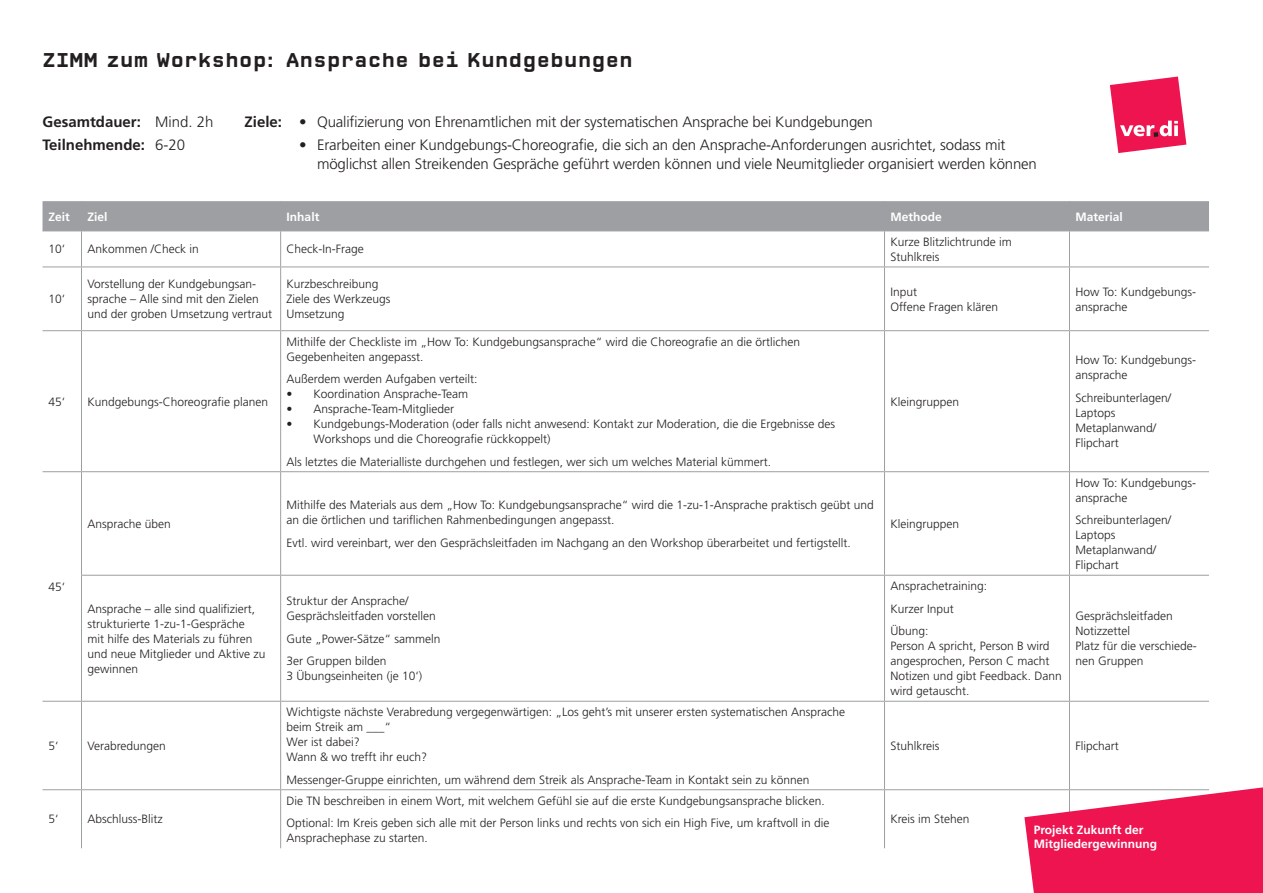
<style>
.page{position:relative;width:1263px;height:893px;background:#fff}
.page>*{position:absolute;margin:0;border:0;box-sizing:border-box;transform-origin:0 0}
.t1{font:700 20.4px "CP Mono v 07";letter-spacing:.025em;color:#231f20}
.t2{font:300 15px/19.5px "Frutiger LT Pro";letter-spacing:-.01em;color:#231f20}
.t3{font:700 15px/22.5px "Frutiger LT Pro";color:#231f20}
.t4{font:300 12px/15px "Frutiger LT Pro";color:#231f20}
.t5{font:700 12px/14.2px "Frutiger LT Pro";color:#fff}
.s1{font-weight:300}
.s2{font-weight:700}
</style>
<div class="page">
<div style="left:43px;top:201px;width:1166px;height:30px;background:#9d9fa2"></div>
<hr style="left:81px;top:201px;width:1px;height:30px;background:#9d9fa2">
<hr style="left:280px;top:201px;width:1px;height:30px;background:#9d9fa2">
<hr style="left:884px;top:201px;width:1px;height:30px;background:#9d9fa2">
<hr style="left:1069px;top:201px;width:1px;height:30px;background:#9d9fa2">
<hr style="left:43px;top:231px;width:38px;height:1px;background:#9d9fa2">
<hr style="left:81px;top:231px;width:200px;height:1px;background:#9d9fa2">
<hr style="left:81px;top:231px;width:1px;height:36px;background:#9d9fa2">
<hr style="left:281px;top:231px;width:603px;height:1px;background:#9d9fa2">
<hr style="left:280px;top:231px;width:1px;height:36px;background:#9d9fa2">
<hr style="left:884px;top:231px;width:185px;height:1px;background:#9d9fa2">
<hr style="left:884px;top:231px;width:1px;height:36px;background:#9d9fa2">
<hr style="left:1069px;top:231px;width:140px;height:1px;background:#9d9fa2">
<hr style="left:1069px;top:231px;width:1px;height:36px;background:#9d9fa2">
<hr style="left:43px;top:267px;width:38px;height:1px;background:#9d9fa2">
<hr style="left:81px;top:267px;width:200px;height:1px;background:#9d9fa2">
<hr style="left:81px;top:267px;width:1px;height:63px;background:#9d9fa2">
<hr style="left:281px;top:267px;width:603px;height:1px;background:#9d9fa2">
<hr style="left:280px;top:267px;width:1px;height:63px;background:#9d9fa2">
<hr style="left:884px;top:267px;width:185px;height:1px;background:#9d9fa2">
<hr style="left:884px;top:267px;width:1px;height:63px;background:#9d9fa2">
<hr style="left:1069px;top:267px;width:140px;height:1px;background:#9d9fa2">
<hr style="left:1069px;top:267px;width:1px;height:63px;background:#9d9fa2">
<hr style="left:43px;top:330px;width:38px;height:1px;background:#9d9fa2">
<hr style="left:81px;top:330px;width:200px;height:1px;background:#9d9fa2">
<hr style="left:81px;top:331px;width:1px;height:140px;background:#9d9fa2">
<hr style="left:281px;top:330px;width:603px;height:1px;background:#9d9fa2">
<hr style="left:280px;top:331px;width:1px;height:140px;background:#9d9fa2">
<hr style="left:884px;top:330px;width:185px;height:1px;background:#9d9fa2">
<hr style="left:884px;top:331px;width:1px;height:140px;background:#9d9fa2">
<hr style="left:1069px;top:330px;width:140px;height:1px;background:#9d9fa2">
<hr style="left:1069px;top:331px;width:1px;height:140px;background:#9d9fa2">
<hr style="left:43px;top:471px;width:38px;height:1px;background:#9d9fa2">
<hr style="left:81px;top:471px;width:200px;height:1px;background:#9d9fa2">
<hr style="left:81px;top:472px;width:1px;height:103px;background:#9d9fa2">
<hr style="left:281px;top:471px;width:603px;height:1px;background:#9d9fa2">
<hr style="left:280px;top:472px;width:1px;height:103px;background:#9d9fa2">
<hr style="left:884px;top:471px;width:185px;height:1px;background:#9d9fa2">
<hr style="left:884px;top:472px;width:1px;height:103px;background:#9d9fa2">
<hr style="left:1069px;top:471px;width:140px;height:1px;background:#9d9fa2">
<hr style="left:1069px;top:472px;width:1px;height:103px;background:#9d9fa2">
<hr style="left:81px;top:575px;width:200px;height:1px;background:#9d9fa2">
<hr style="left:81px;top:576px;width:1px;height:125px;background:#9d9fa2">
<hr style="left:281px;top:575px;width:603px;height:1px;background:#9d9fa2">
<hr style="left:280px;top:576px;width:1px;height:125px;background:#9d9fa2">
<hr style="left:884px;top:575px;width:185px;height:1px;background:#9d9fa2">
<hr style="left:884px;top:576px;width:1px;height:125px;background:#9d9fa2">
<hr style="left:1069px;top:575px;width:140px;height:1px;background:#9d9fa2">
<hr style="left:1069px;top:576px;width:1px;height:125px;background:#9d9fa2">
<hr style="left:43px;top:701px;width:38px;height:1px;background:#9d9fa2">
<hr style="left:81px;top:701px;width:200px;height:1px;background:#9d9fa2">
<hr style="left:81px;top:702px;width:1px;height:87px;background:#9d9fa2">
<hr style="left:281px;top:701px;width:603px;height:1px;background:#9d9fa2">
<hr style="left:280px;top:702px;width:1px;height:87px;background:#9d9fa2">
<hr style="left:884px;top:701px;width:185px;height:1px;background:#9d9fa2">
<hr style="left:884px;top:702px;width:1px;height:87px;background:#9d9fa2">
<hr style="left:1069px;top:701px;width:140px;height:1px;background:#9d9fa2">
<hr style="left:1069px;top:702px;width:1px;height:87px;background:#9d9fa2">
<hr style="left:43px;top:789px;width:38px;height:1px;background:#9d9fa2">
<hr style="left:81px;top:789px;width:200px;height:1px;background:#9d9fa2">
<hr style="left:81px;top:790px;width:1px;height:58px;background:#9d9fa2">
<hr style="left:281px;top:789px;width:603px;height:1px;background:#9d9fa2">
<hr style="left:280px;top:790px;width:1px;height:58px;background:#9d9fa2">
<hr style="left:884px;top:789px;width:185px;height:1px;background:#9d9fa2">
<hr style="left:884px;top:790px;width:1px;height:58px;background:#9d9fa2">
<svg style="left:1024px;top:787px;width:239px;height:106px;background:#ef386b"></svg>
<svg style="left:1110px;top:77px;width:76px;height:76px"></svg>
<h1 class="t1" style="left:43px;top:48px;width:592px">ZIMM zum Workshop: Ansprache bei Kundgebungen</h1>
<p class="t3" style="left:43px;top:111px;width:172px">Gesamtdauer: <span class="s1">Mind. 2h<br></span>Teilnehmende: <span class="s1">6-20</span></p>
<p class="t2" style="left:244px;top:112px;width:630px"><span class="s2">Ziele:</span> • Qualifizierung von Ehrenamtlichen mit der systematischen Ansprache bei Kundgebungen</p>
<p class="t2" style="left:317px;top:135px;width:721px;text-indent:-18px">• Erarbeiten einer Kundgebungs-Choreografie, die sich an den Ansprache-Anforderungen ausrichtet, sodass mit möglichst allen Streikenden Gespräche geführt werden können und viele Neumitglieder organisiert werden können</p>
<p class="t5" style="left:49px;top:209px;width:23px">Zeit</p>
<p class="t5" style="left:87px;top:209px;width:22px">Ziel</p>
<p class="t5" style="left:287px;top:209px;width:34px">Inhalt</p>
<p class="t5" style="left:890px;top:209px;width:53px">Methode</p>
<p class="t5" style="left:1075px;top:209px;width:49px">Material</p>
<p class="t4" style="left:49px;top:242px;width:18px">10‘</p>
<p class="t4" style="left:87px;top:242px;width:113px">Ankommen /Check in</p>
<p class="t4" style="left:287px;top:242px;width:79px">Check-In-Frage</p>
<p class="t4" style="left:890px;top:234px;width:123px">Kurze Blitzlichtrunde im<br>Stuhlkreis</p>
<p class="t4" style="left:49px;top:292px;width:18px">10‘</p>
<p class="t4" style="left:87px;top:277px;width:186px">Vorstellung der Kundgebungsan&shy;sprache – Alle sind mit den Zielen und der groben Umsetzung vertraut</p>
<p class="t4" style="left:287px;top:277px;width:105px">Kurzbeschreibung<br>Ziele des Werkzeugs<br>Umsetzung</p>
<p class="t4" style="left:890px;top:284px;width:109px">Input<br>Offene Fragen klären</p>
<p class="t4" style="left:1075px;top:284px;width:122px">How To: Kundgebungs&shy;ansprache</p>
<p class="t4" style="left:48px;top:394px;width:18px">45‘</p>
<p class="t4" style="left:87px;top:394px;width:182px">Kundgebungs-Choreografie planen</p>
<p class="t4" style="left:48px;top:579px;width:18px">45‘</p>
<p class="t4" style="left:87px;top:516px;width:85px">Ansprache üben</p>
<p class="t4" style="left:287px;top:334px;width:515px">Mithilfe der Checkliste im „How To: Kundgebungsansprache“ wird die Choreografie an die örtlichen<br>Gegebenheiten angepasst.</p>
<p class="t4" style="left:287px;top:372px;width:192px">Außerdem werden Aufgaben verteilt:</p>
<p class="t4" style="left:287px;top:387px;width:183px">• Koordination Ansprache-Team</p>
<p class="t4" style="left:287px;top:402px;width:169px">• Ansprache-Team-Mitglieder</p>
<p class="t4" style="left:314px;top:417px;width:523px;text-indent:-27px">• Kundgebungs-Moderation (oder falls nicht anwesend: Kontakt zur Moderation, die die Ergebnisse des<br>Workshops und die Choreografie rückkoppelt)</p>
<p class="t4" style="left:287px;top:454px;width:486px">Als letztes die Materialliste durchgehen und festlegen, wer sich um welches Material kümmert.</p>
<p class="t4" style="left:287px;top:498px;width:589px">Mithilfe des Materials aus dem „How To: Kundgebungsansprache“ wird die 1-zu-1-Ansprache praktisch geübt und an die örtlichen und tariflichen Rahmenbedingungen angepasst.</p>
<p class="t4" style="left:287px;top:535px;width:566px">Evtl. wird vereinbart, wer den Gesprächsleitfaden im Nachgang an den Workshop überarbeitet und fertigstellt.</p>
<p class="t4" style="left:87px;top:601px;width:180px">Ansprache – alle sind qualifiziert, strukturierte 1-zu-1-Gespräche<br>mit hilfe des Materials zu führen und neue Mitglieder und Aktive zu gewinnen</p>
<p class="t4" style="left:287px;top:594px;width:151px">Struktur der Ansprache/<br>Gesprächsleitfaden vorstellen</p>
<p class="t4" style="left:287px;top:627px;width:156px;line-height:22.5px">Gute „Power-Sätze“ sammeln<br>3er Gruppen bilden</p>
<p class="t4" style="left:287px;top:669px;width:137px">3 Übungseinheiten (je 10‘)</p>
<p class="t4" style="left:48px;top:738px;width:12px">5‘</p>
<p class="t4" style="left:87px;top:738px;width:80px">Verabredungen</p>
<p class="t4" style="left:48px;top:812px;width:12px">5‘</p>
<p class="t4" style="left:87px;top:812px;width:77px">Abschluss-Blitz</p>
<p class="t4" style="left:287px;top:705px;width:560px">Wichtigste nächste Verabredung vergegenwärtigen: „Los geht’s mit unserer ersten systematischen Ansprache beim Streik am ___“<br>Wer ist dabei?<br>Wann &amp; wo trefft ihr euch?</p>
<p class="t4" style="left:287px;top:772px;width:524px">Messenger-Gruppe einrichten, um während dem Streik als Ansprache-Team in Kontakt sein zu können</p>
<p class="t4" style="left:287px;top:789px;width:544px;line-height:22.5px">Die TN beschreiben in einem Wort, mit welchem Gefühl sie auf die erste Kundgebungsansprache blicken.<br>Optional: Im Kreis geben sich alle mit der Person links und rechts von sich ein High Five, um kraftvoll in die</p>
<p class="t4" style="left:287px;top:831px;width:143px">Ansprachephase zu starten.</p>
<p class="t4" style="left:890px;top:394px;width:70px">Kleingruppen</p>
<p class="t4" style="left:890px;top:516px;width:70px">Kleingruppen</p>
<p class="t4" style="left:890px;top:575px;width:98px;line-height:22.5px">Ansprachetraining:<br>Kurzer Input<br>Übung:</p>
<p class="t4" style="left:890px;top:639px;width:173px">Person A spricht, Person B wird angesprochen, Person C macht<br>Notizen und gibt Feedback. Dann wird getauscht.</p>
<p class="t4" style="left:1075px;top:353px;width:122px">How To: Kundgebungs&shy;ansprache</p>
<p class="t4" style="left:1075px;top:390px;width:97px">Schreibunterlagen/<br>Laptops<br>Metaplanwand/<br>Flipchart</p>
<p class="t4" style="left:1075px;top:475px;width:122px">How To: Kundgebungs&shy;ansprache</p>
<p class="t4" style="left:1075px;top:513px;width:97px">Schreibunterlagen/<br>Laptops<br>Metaplanwand/<br>Flipchart</p>
<p class="t4" style="left:1075px;top:609px;width:123px">Gesprächsleitfaden<br>Notizzettel<br>Platz für die verschiede&shy;nen Gruppen</p>
<p class="t4" style="left:890px;top:738px;width:51px">Stuhlkreis</p>
<p class="t4" style="left:1075px;top:738px;width:45px">Flipchart</p>
<p class="t4" style="left:890px;top:812px;width:81px">Kreis im Stehen</p>
<p class="t5" style="left:1034px;top:822px;width:125px">Projekt Zukunft der<br>Mitgliedergewinnung</p>
</div>
